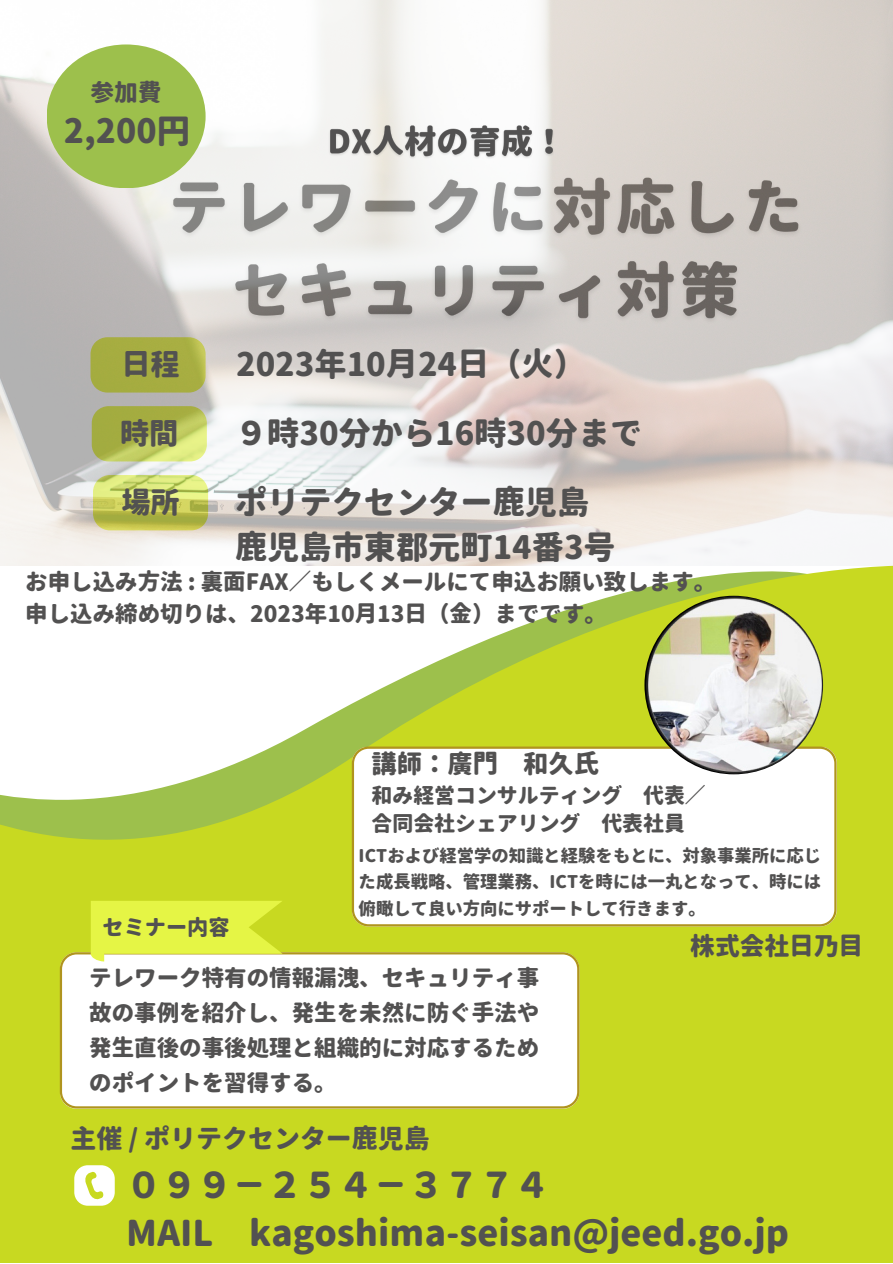
<style>
.page{position:relative;width:893px;height:1264px;background:#fff}
.page>*{position:absolute;margin:0;border:0;box-sizing:border-box;transform-origin:0 0}
.t1{font:800 35.25px "Gen Jyuu Gothic";color:#525151}
.t2{font:800 33.3px "Gen Jyuu Gothic";color:#525151}
.t3{font:800 32.25px "Gen Jyuu Gothic";color:#525151}
.t4{font:800 29.25px "Gen Jyuu Gothic";color:#525151}
.t5{font:800 25.95px "Gen Jyuu Gothic";color:#525151}
.t6{font:800 25.2px "Gen Jyuu Gothic";color:#525151}
.t7{font:800 24.75px "Gen Jyuu Gothic";color:#525151}
.t8{font:800 23.7px "Gen Jyuu Gothic";color:#525151}
.t9{font:800 22.5px/34.8px "Gen Jyuu Gothic";color:#525151;text-align:justify}
.t10{font:800 21.15px "Gen Jyuu Gothic";color:#525151}
.t11{font:800 20.85px "Gen Jyuu Gothic";color:#525151}
.t12{font:800 17.4px/26.5px "Gen Jyuu Gothic";color:#525151;text-align:justify}
</style>
<div class="page">
<svg style="left:0;top:565px;width:892px;height:298px"></svg>
<div style="left:0;top:863px;width:892px;height:399px;background:#c8d921"></div>
<svg style="left:352px;top:746px;width:484px;height:180px"></svg>
<img style="left:644px;top:595px;width:179px;height:179px;border-radius:50%">
<div style="left:60px;top:952px;width:519px;height:156px;background:#fff"></div>
<svg style="left:74px;top:1165px;width:41px;height:40px"></svg>
<img style="left:0;top:0;width:892px;height:565px">
<div style="left:47px;top:44px;width:158px;height:144px;background:#9dc04c;border-radius:50%"></div>
<svg style="left:91px;top:901px;width:191px;height:60px;background:#e4f254"></svg>
<img style="left:324px;top:120px;width:241px;height:45px">
<p class="t8" style="left:90px;top:76px;width:73px">参加費</p>
<p class="t2" style="left:64px;top:107px;width:127px">2,200円</p>
<p class="t4" style="left:121px;top:343px;width:60px">日程</p>
<p class="t3" style="left:236px;top:341px;width:351px">2023年10月24日（火）</p>
<p class="t4" style="left:120px;top:412px;width:60px">時間</p>
<p class="t3" style="left:235px;top:410px;width:409px">９時30分から16時30分まで</p>
<p class="t4" style="left:121px;top:481px;width:60px">場所</p>
<p class="t3" style="left:235px;top:479px;width:355px">ポリテクセンター鹿児島</p>
<p class="t3" style="left:235px;top:524px;width:382px">鹿児島市東郡元町14番3号</p>
<p class="t9" style="left:25px;top:564px;width:692px">お申し込み方法 : 裏面FAX／もしくメールにて申込お願い致します。</p>
<p class="t9" style="left:25px;top:596px;width:583px">申し込み締め切りは、2023年10月13日（金）までです。</p>
<p class="t10" style="left:102px;top:912px;width:128px">セミナー内容</p>
<p class="t6" style="left:371px;top:745px;width:229px">講師：廣門 和久氏</p>
<p class="t11" style="left:371px;top:780px;width:335px">和み経営コンサルティング 代表／</p>
<p class="t11" style="left:371px;top:808px;width:315px">合同会社シェアリング 代表社員</p>
<p class="t12" style="left:358px;top:842px;width:464px">ICTおよび経営学の知識と経験をもとに、対象事業所に応じた成長戦略、管理業務、ICTを時には一丸となって、時には俯瞰して良い方向にサポートして行きます。</p>
<p class="t7" style="left:690px;top:928px;width:174px">株式会社日乃目</p>
<p class="t9" style="left:89px;top:960px;width:451px">テレワーク特有の情報漏洩、セキュリティ事故の事例を紹介し、発生を未然に防ぐ手法や発生直後の事後処理と組織的に対応するためのポイントを習得する。</p>
<p class="t5" style="left:70px;top:1119px;width:361px">主催 / ポリテクセンター鹿児島</p>
<p class="t1" style="left:126px;top:1159px;width:425px">０９９－２５４－３７７４</p>
<p class="t1" style="left:126px;top:1208px;width:664px">MAIL kagoshima-seisan@jeed.go.jp</p>
</div>
